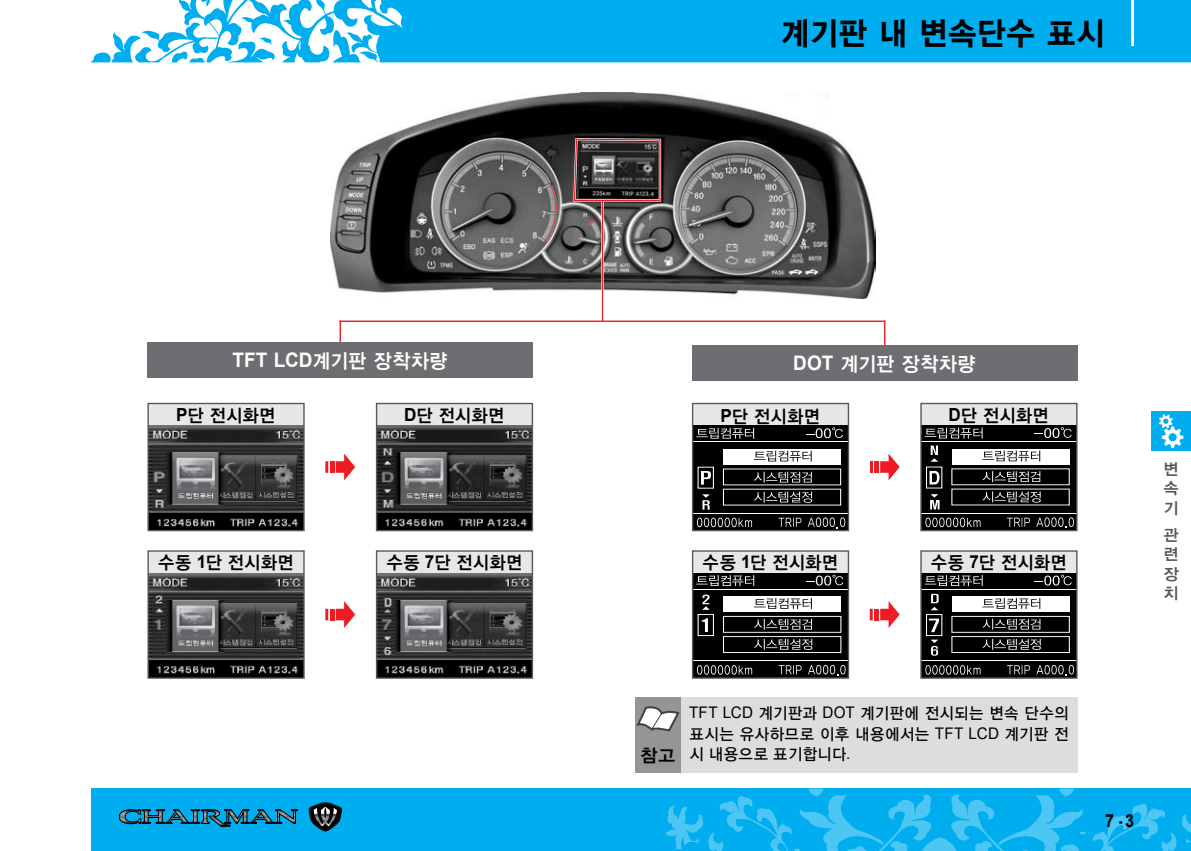
<style>
.page{position:relative;width:1191px;height:851px;background:#fff}
.page>*{position:absolute;margin:0;border:0;box-sizing:border-box;transform-origin:0 0}
.t1{font:32px "YDIYGO150 KS Cpc EUC H";letter-spacing:-.045em;color:#000;scale:.95 1}
.t2{font:20px "YDIYGO140 KS Cpc EUC H";letter-spacing:-.03em;color:#fff;scale:.95 1}
.t3{font:18px "YDIYGO140 KS Cpc EUC H";letter-spacing:-.03em;color:#000;scale:.95 1}
.t4{font:700 18px "Arial";color:#000;scale:.9 1}
.t5{font:18px "YDIYGO140 KS Cpc EUC H";letter-spacing:-.03em;color:#000}
.t6{font:16px/20.8px "YDIYGO130 KS Cpc EUC H";letter-spacing:-.025em;color:#000;text-align:justify;scale:.95 1}
.t7{font:16px/19.2px "YDIYGO140 KS Cpc EUC H";color:#58585b;text-align:justify}
.s1{font-family:"Arial";font-weight:700}
.s2{font-family:"Arial"}
</style>
<div class="page">
<div style="left:91px;top:788px;width:1100px;height:62px;background:#00adef"></div>
<svg style="left:665px;top:788px;width:421px;height:63px"></svg>
<svg style="left:91px;top:0;width:1100px;height:63px;fill:#00adef"></svg>
<hr style="left:1131px;top:0;width:3px;height:45px;background:#fff">
<div style="left:1151px;top:411px;width:40px;height:40px;background:#00adef"></div>
<svg style="left:309px;top:802px;width:33px;height:29px"></svg>
<svg style="left:119px;top:809px;width:178px;height:17px"></svg>
<svg style="left:1159px;top:414px;width:24px;height:34px"></svg>
<img style="left:330px;top:93px;width:545px;height:205px">
<hr style="left:601px;top:199px;width:3px;height:142px;background:#fff">
<svg style="left:884px;top:322px;width:1px;height:23px"></svg>
<div style="left:692px;top:345px;width:385px;height:35px;background:#6d6e71"></div>
<hr style="left:339px;top:320px;width:546px;height:2px;background:#ed1c24">
<hr style="left:339px;top:320px;width:2px;height:29px;background:#ed1c24">
<div style="left:147px;top:342px;width:386px;height:35px;background:#6d6e71"></div>
<div style="left:376px;top:403px;width:156px;height:127px;background:#e6e7e8"></div>
<img style="left:378px;top:425px;width:153px;height:104px">
<div style="left:376px;top:403px;width:157px;height:128px;border:1px solid #58585b"></div>
<div style="left:376px;top:551px;width:156px;height:127px;background:#e6e7e8"></div>
<img style="left:378px;top:573px;width:153px;height:103px">
<div style="left:376px;top:550px;width:157px;height:128px;border:1px solid #58585b"></div>
<div style="left:148px;top:403px;width:156px;height:127px;background:#e6e7e8"></div>
<img style="left:149px;top:425px;width:154px;height:104px">
<div style="left:147px;top:403px;width:158px;height:128px;border:1px solid #58585b"></div>
<div style="left:148px;top:551px;width:156px;height:127px;background:#e6e7e8"></div>
<img style="left:149px;top:573px;width:154px;height:103px">
<div style="left:147px;top:550px;width:158px;height:128px;border:1px solid #58585b"></div>
<div style="left:692px;top:403px;width:156px;height:127px;background:#e6e7e8"></div>
<div style="left:692px;top:426px;width:156px;height:104px;background:#000"></div>
<hr style="left:692px;top:441px;width:156px;height:1px;background:#fff">
<hr style="left:692px;top:513px;width:156px;height:1px;background:#fff">
<svg style="left:696px;top:428px;width:58px;height:10px"></svg>
<svg style="left:806px;top:427px;width:37px;height:11px"></svg>
<div style="left:697px;top:466px;width:17px;height:22px;border:1px solid #fff"></div>
<div style="left:723px;top:449px;width:117px;height:15px;background:#fff"></div>
<svg style="left:754px;top:450px;width:57px;height:11px"></svg>
<svg style="left:722px;top:468px;width:119px;height:38px"></svg>
<svg style="left:697px;top:517px;width:55px;height:10px"></svg>
<svg style="left:778px;top:517px;width:23px;height:9px"></svg>
<svg style="left:807px;top:517px;width:38px;height:11px"></svg>
<svg style="left:702px;top:494px;width:8px;height:15px"></svg>
<svg style="left:701px;top:471px;width:10px;height:13px"></svg>
<div style="left:692px;top:403px;width:157px;height:128px;border:1px solid #58585b"></div>
<div style="left:692px;top:551px;width:156px;height:127px;background:#e6e7e8"></div>
<div style="left:692px;top:573px;width:156px;height:104px;background:#000"></div>
<hr style="left:692px;top:588px;width:156px;height:1px;background:#fff">
<hr style="left:692px;top:660px;width:156px;height:1px;background:#fff">
<svg style="left:696px;top:575px;width:58px;height:11px"></svg>
<svg style="left:806px;top:574px;width:37px;height:11px"></svg>
<div style="left:697px;top:614px;width:17px;height:22px;border:1px solid #fff"></div>
<div style="left:723px;top:596px;width:118px;height:16px;background:#fff"></div>
<svg style="left:754px;top:598px;width:58px;height:11px"></svg>
<svg style="left:723px;top:615px;width:119px;height:38px"></svg>
<svg style="left:697px;top:665px;width:55px;height:9px"></svg>
<svg style="left:778px;top:665px;width:23px;height:9px"></svg>
<svg style="left:808px;top:665px;width:37px;height:10px"></svg>
<svg style="left:702px;top:594px;width:8px;height:15px"></svg>
<svg style="left:702px;top:618px;width:6px;height:14px"></svg>
<div style="left:692px;top:550px;width:157px;height:128px;border:1px solid #58585b"></div>
<div style="left:921px;top:403px;width:155px;height:127px;background:#e6e7e8"></div>
<div style="left:921px;top:425px;width:155px;height:105px;background:#000"></div>
<hr style="left:921px;top:441px;width:155px;height:1px;background:#fff">
<hr style="left:921px;top:513px;width:155px;height:1px;background:#fff">
<svg style="left:924px;top:427px;width:58px;height:11px"></svg>
<svg style="left:1034px;top:427px;width:37px;height:11px"></svg>
<svg style="left:930px;top:445px;width:8px;height:16px"></svg>
<svg style="left:930px;top:494px;width:9px;height:15px"></svg>
<div style="left:926px;top:466px;width:16px;height:22px;border:1px solid #fff"></div>
<svg style="left:929px;top:471px;width:10px;height:13px"></svg>
<div style="left:952px;top:448px;width:117px;height:16px;background:#fff"></div>
<svg style="left:982px;top:450px;width:58px;height:11px"></svg>
<svg style="left:951px;top:468px;width:119px;height:37px"></svg>
<svg style="left:925px;top:517px;width:55px;height:10px"></svg>
<svg style="left:1007px;top:517px;width:23px;height:9px"></svg>
<svg style="left:1036px;top:517px;width:38px;height:11px"></svg>
<div style="left:920px;top:403px;width:157px;height:128px;border:1px solid #58585b"></div>
<div style="left:921px;top:551px;width:155px;height:127px;background:#e6e7e8"></div>
<div style="left:921px;top:573px;width:155px;height:104px;background:#000"></div>
<hr style="left:921px;top:588px;width:155px;height:1px;background:#fff">
<hr style="left:921px;top:660px;width:155px;height:1px;background:#fff">
<svg style="left:924px;top:575px;width:58px;height:11px"></svg>
<svg style="left:1034px;top:574px;width:37px;height:11px"></svg>
<div style="left:926px;top:614px;width:16px;height:22px;border:1px solid #fff"></div>
<div style="left:952px;top:596px;width:117px;height:16px;background:#fff"></div>
<svg style="left:982px;top:598px;width:58px;height:11px"></svg>
<svg style="left:951px;top:615px;width:119px;height:38px"></svg>
<svg style="left:925px;top:665px;width:55px;height:9px"></svg>
<svg style="left:1007px;top:665px;width:23px;height:9px"></svg>
<svg style="left:1036px;top:665px;width:38px;height:10px"></svg>
<svg style="left:930px;top:639px;width:8px;height:16px"></svg>
<svg style="left:929px;top:618px;width:10px;height:14px"></svg>
<svg style="left:931px;top:593px;width:7px;height:17px"></svg>
<div style="left:920px;top:550px;width:157px;height:128px;border:1px solid #58585b"></div>
<div style="left:635px;top:697px;width:45px;height:75px;background:#939597"></div>
<div style="left:680px;top:697px;width:397px;height:75px;background:#dcddde"></div>
<svg style="left:636px;top:705px;width:45px;height:33px"></svg>
<svg style="left:325px;top:608px;width:3px;height:12px"></svg>
<hr style="left:330px;top:608px;width:4px;height:12px;background:#ed1c24">
<svg style="left:336px;top:601px;width:19px;height:27px"></svg>
<svg style="left:325px;top:461px;width:3px;height:11px"></svg>
<hr style="left:330px;top:461px;width:4px;height:11px;background:#ed1c24">
<svg style="left:336px;top:453px;width:19px;height:27px"></svg>
<svg style="left:869px;top:608px;width:3px;height:12px"></svg>
<hr style="left:874px;top:608px;width:4px;height:12px;background:#ed1c24">
<svg style="left:880px;top:601px;width:19px;height:27px"></svg>
<svg style="left:870px;top:461px;width:2px;height:11px"></svg>
<hr style="left:874px;top:461px;width:4px;height:11px;background:#ed1c24">
<svg style="left:880px;top:453px;width:19px;height:27px"></svg>
<hr style="left:602px;top:200px;width:1px;height:121px;background:#ed1c24">
<svg style="left:544px;top:184px;width:21px;height:58px"></svg>
<svg style="left:587px;top:219px;width:7px;height:7px"></svg>
<svg style="left:640px;top:252px;width:7px;height:7px"></svg>
<svg style="left:572px;top:137px;width:90px;height:66px"></svg>
<svg style="left:1093px;top:803px;width:98px;height:47px"></svg>
<h1 class="t1" style="left:780px;top:17px;width:345px">계기판 내 변속단수 표시</h1>
<p class="t2" style="left:232px;top:351px;width:228px"><span class="s1">TFT LCD</span>계기판 장착차량</p>
<p class="t2" style="left:793px;top:354px;width:194px"><span class="s1">DOT</span> 계기판 장착차량</p>
<p class="t3" style="left:404px;top:406px;width:108px"><span class="s1">D</span>단 전시화면</p>
<p class="t3" style="left:176px;top:406px;width:107px"><span class="s1">P</span>단 전시화면</p>
<p class="t3" style="left:948px;top:406px;width:108px"><span class="s1">D</span>단 전시화면</p>
<p class="t3" style="left:720px;top:407px;width:107px"><span class="s1">P</span>단 전시화면</p>
<p class="t3" style="left:158px;top:553px;width:145px">수동 <span class="s1">1</span>단 전시화면</p>
<p class="t3" style="left:386px;top:553px;width:146px">수동 <span class="s1">7</span>단 전시화면</p>
<p class="t3" style="left:702px;top:553px;width:145px">수동 <span class="s1">1</span>단 전시화면</p>
<p class="t3" style="left:930px;top:553px;width:146px">수동 <span class="s1">7</span>단 전시화면</p>
<p class="t7" style="left:1163px;top:460px;width:17px">변 속 기</p>
<p class="t7" style="left:1163px;top:526px;width:17px">관 련 장 치</p>
<p class="t5" style="left:640px;top:746px;width:37px">참고</p>
<p class="t6" style="left:689px;top:703px;width:401px"><span class="s2">TFT LCD</span> 계기판과 <span class="s2">DOT</span> 계기판에 전시되는 변속 단수의 표시는 유사하므로 이후 내용에서는 <span class="s2">TFT LCD</span> 계기판 전 시 내용으로 표기합니다<span class="s2">.</span></p>
<p class="t4" style="left:1105px;top:808px;width:21px">7 -</p>
</div>
